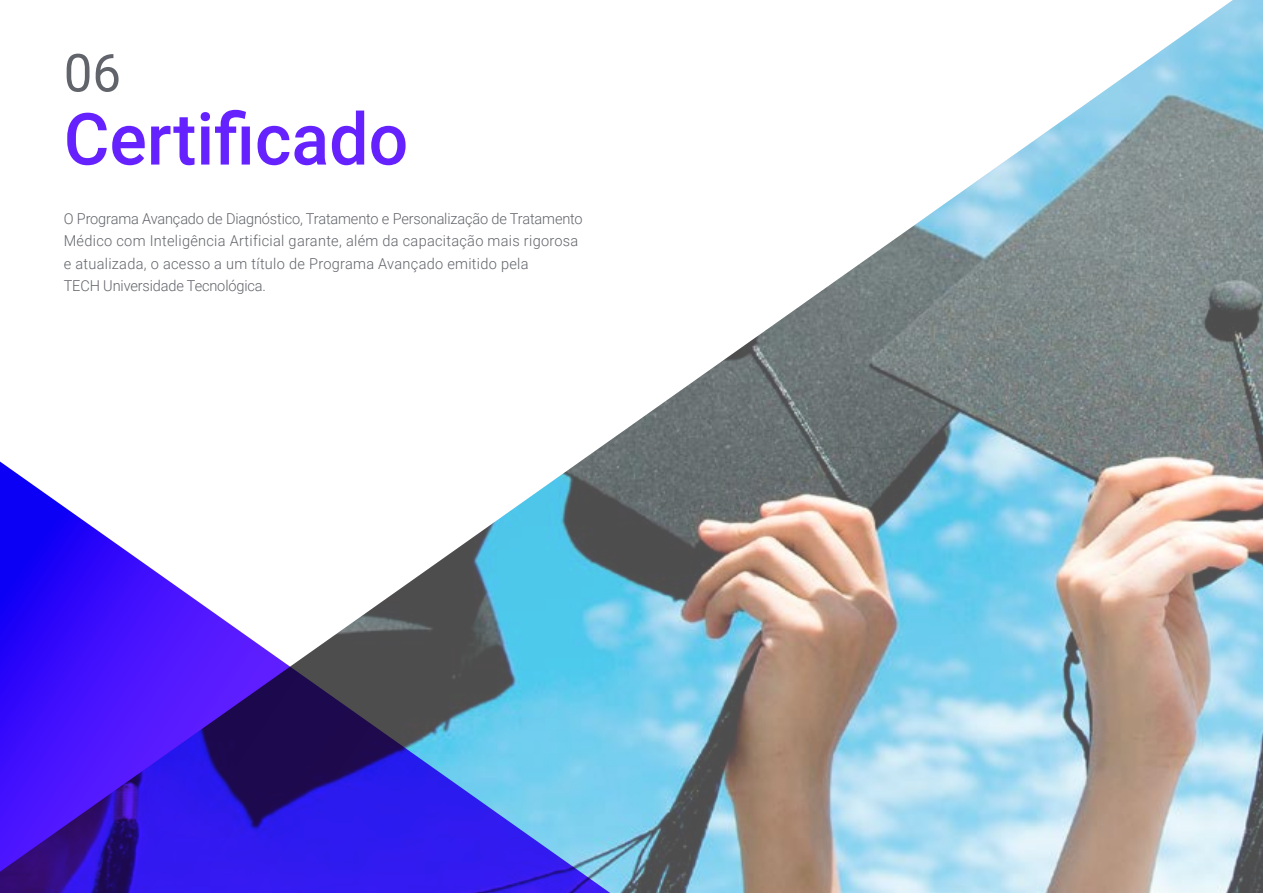
<style>
.page{position:relative;width:1263px;height:893px;background:#fff}
.page>*{position:absolute;margin:0;border:0;box-sizing:border-box;transform-origin:0 0}
.t1{font:500 72px "Roboto";color:#6522ff}
.t2{font:52.5px "Roboto";color:#61646a}
.t3{font:300 15px/22.5px "Roboto";letter-spacing:.02em;color:#61646a}
</style>
<div class="page">
<img style="left:602px;top:0;width:661px;height:893px">
<svg style="left:0;top:446px;width:640px;height:447px"></svg>
<h2 class="t2" style="left:64px;top:36px;width:59px">06</h2>
<h1 class="t1" style="left:64px;top:89px;width:346px">Certificado</h1>
<p class="t3" style="left:64px;top:207px;width:520px">O Programa Avançado de Diagnóstico, Tratamento e Personalização de Tratamento Médico com Inteligência Artificial garante, além da capacitação mais rigorosa e atualizada, o acesso a um título de Programa Avançado emitido pela<br>TECH Universidade Tecnológica.</p>
</div>
